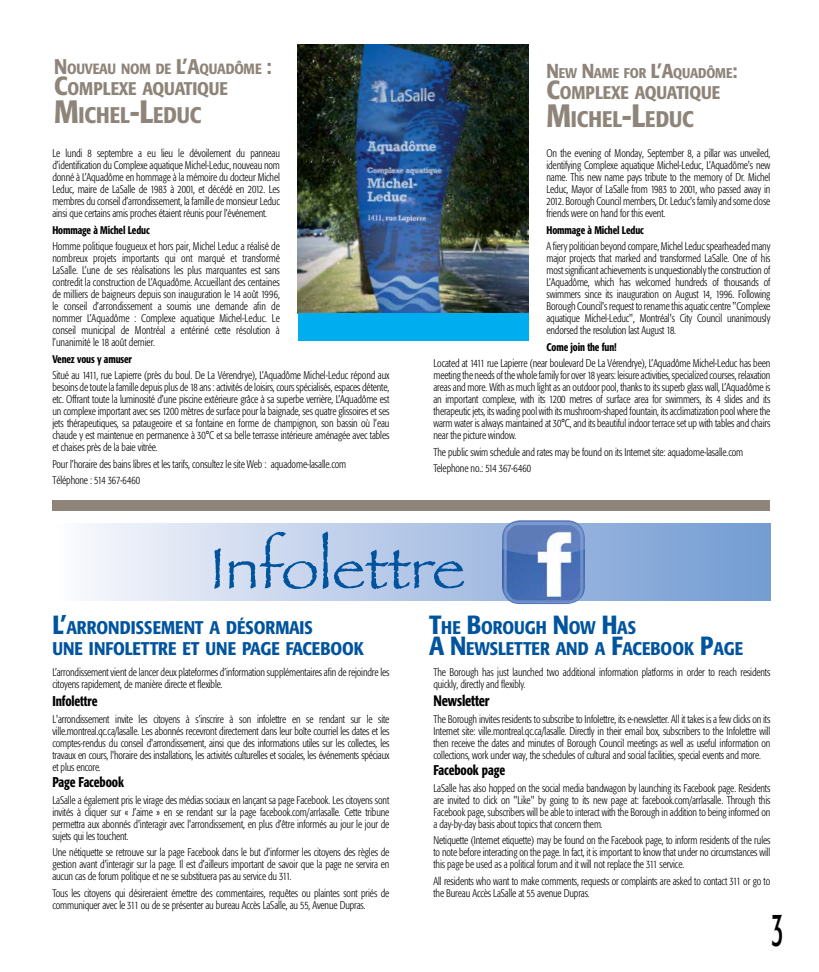
<style>
.page{position:relative;width:819px;height:972px;background:#fff}
.page>*{position:absolute;margin:0;border:0;box-sizing:border-box;transform-origin:0 0}
.t1{font:condensed 60px "Papyrus";color:#00549e;scale:1.5 1}
.t2{font:condensed 48px "Formata";color:#000;scale:.56 1}
.t3{font:500 condensed 22.4px "Formata";color:#8e847a}
.t4{font:500 condensed 18.2px/21px "Formata";letter-spacing:-.005em;color:#00549e}
.t5{font:500 condensed 18.2px "Formata";letter-spacing:-.005em;color:#8e847a}
.t6{font:500 condensed 15px "Formata";letter-spacing:-.01em;color:#000;scale:.9 1}
.t7{font:500 condensed 14.7px "Formata";letter-spacing:-.015em;color:#8e847a}
.t8{font:500 condensed 14px "Formata";letter-spacing:-.01em;color:#000;scale:.9 1}
.t9{font:500 condensed 14px "Formata";letter-spacing:-.01em;color:#8e847a}
.t10{font:300 condensed 11px/12px "Formata";letter-spacing:-.01em;color:#000;text-align:justify;scale:.9 1}
.t11{font:500 condensed 11px "Formata";letter-spacing:-.01em;color:#000;scale:.9 1}
.s1{font-size:21px}
.s2{font-size:26px}
.s3{font-size:32px}
.s4{font-size:20px}
</style>
<div class="page">
<svg style="left:90px;top:523px;width:680px;height:78px;background:#b4c7e6"></svg>
<img style="left:298px;top:44px;width:230px;height:270px">
<div style="left:52px;top:500px;width:718px;height:11px;background:#8e847a"></div>
<div style="left:298px;top:314px;width:230px;height:27px;background:#00aeef"></div>
<img style="left:502px;top:520px;width:83px;height:84px">
<h3 class="t7" style="left:54px;top:60px;width:219px"><span class="s1">N</span>OUVEAU NOM DE <span class="s1">L’A</span>QUADÔME <span class="s1">:</span></h3>
<h3 class="t5" style="left:54px;top:78px;width:175px"><span class="s2">C</span>OMPLEXE AQUATIQUE</h3>
<h3 class="t3" style="left:54px;top:102px;width:149px"><span class="s3">M</span>ICHEL<span class="s3">-L</span>EDUC</h3>
<p class="t10" style="left:52px;top:147px;width:254px">Le lundi 8 septembre a eu lieu le dévoilement du panneau d’identification du Complexe aquatique Michel-Leduc, nouveau nom donné à L’Aquadôme en hommage à la mémoire du docteur Michel Leduc, maire de LaSalle de 1983 à 2001, et décédé en 2012. Les membres du conseil d’arrondissement, la famille de monsieur Leduc ainsi que certains amis proches étaient réunis pour l’événement.</p>
<p class="t11" style="left:52px;top:223px;width:110px">Hommage à Michel Leduc</p>
<p class="t10" style="left:52px;top:240px;width:254px">Homme politique fougueux et hors pair, Michel Leduc a réalisé de nombreux projets importants qui ont marqué et transformé LaSalle. L’une de ses réalisations les plus marquantes est sans contredit la construction de L’Aquadôme. Accueillant des centaines de milliers de baigneurs depuis son inauguration le 14 août 1996, le conseil d’arrondissement a soumis une demande afin de nommer L’Aquadôme : Complexe aquatique Michel-Leduc. Le conseil municipal de Montréal a entériné cette résolution à l’unanimité le 18 août dernier.</p>
<p class="t11" style="left:52px;top:352px;width:90px">Venez vous y amuser</p>
<p class="t10" style="left:52px;top:369px;width:376px">Situé au 1411, rue Lapierre (près du boul. De La Vérendrye), L’Aquadôme Michel-Leduc répond aux besoins de toute la famille depuis plus de 18 ans : activités de loisirs, cours spécialisés, espaces détente, etc. Offrant toute la luminosité d’une piscine extérieure grâce à sa superbe verrière, L’Aquadôme est un complexe important avec ses 1200 mètres de surface pour la baignade, ses quatre glissoires et ses jets thérapeutiques, sa pataugeoire et sa fontaine en forme de champignon, son bassin où l’eau chaude y est maintenue en permanence à 30°C et sa belle terrasse intérieure aménagée avec tables et chaises près de la baie vitrée.</p>
<p class="t10" style="left:52px;top:456px;width:328px;line-height:16.5px">Pour l’horaire des bains libres et les tarifs, consultez le site Web : aquadome-lasalle.com<br>Téléphone : 514 367-6460</p>
<p class="t9" style="left:546px;top:65px;width:192px"><span class="s4">N</span>EW <span class="s4">N</span>AME FOR <span class="s4">L’A</span>QUADÔME<span class="s4">:</span></p>
<h3 class="t5" style="left:546px;top:82px;width:175px"><span class="s2">C</span>OMPLEXE AQUATIQUE</h3>
<h3 class="t3" style="left:546px;top:106px;width:149px"><span class="s3">M</span>ICHEL<span class="s3">-L</span>EDUC</h3>
<p class="t10" style="left:546px;top:147px;width:250px">On the evening of Monday, September 8, a pillar was unveiled, identifying Complexe aquatique Michel-Leduc, L’Aquadôme's new name. This new name pays tribute to the memory of Dr. Michel Leduc, Mayor of LaSalle from 1983 to 2001, who passed away in 2012. Borough Council members, Dr. Leduc's family and some close friends were on hand for this event.</p>
<p class="t11" style="left:546px;top:223px;width:110px">Hommage à Michel Leduc</p>
<p class="t10" style="left:546px;top:240px;width:250px">A fiery politician beyond compare, Michel Leduc spearheaded many major projects that marked and transformed LaSalle. One of his most significant achievements is unquestionably the construction of L’Aquadôme, which has welcomed hundreds of thousands of swimmers since its inauguration on August 14, 1996. Following Borough Council's request to rename this aquatic centre "Complexe aquatique Michel-Leduc", Montréal's City Council unanimously endorsed the resolution last August 18.</p>
<p class="t11" style="left:546px;top:340px;width:80px">Come join the fun!</p>
<p class="t10" style="left:433px;top:357px;width:376px">Located at 1411 rue Lapierre (near boulevard De La Vérendrye), L’Aquadôme Michel-Leduc has been meeting the needs of the whole family for over 18 years: leisure activities, specialized courses, relaxation areas and more. With as much light as an outdoor pool, thanks to its superb glass wall, L’Aquadôme is an important complexe, with its 1200 metres of surface area for swimmers, its 4 slides and its therapeutic jets, its wading pool with its mushroom-shaped fountain, its acclimatization pool where the warm water is always maintained at 30°C, and its beautiful indoor terrace set up with tables and chairs near the picture window.</p>
<p class="t10" style="left:433px;top:444px;width:346px;line-height:16.5px">The public swim schedule and rates may be found on its Internet site: aquadome-lasalle.com<br>Telephone no.: 514 367-6460</p>
<h1 class="t1" style="left:210px;top:532px;width:172px">Infolettre</h1>
<h3 class="t4" style="left:52px;top:617px;width:313px"><span class="s2">L’</span>ARRONDISSEMENT A DÉSORMAIS<br>UNE INFOLETTRE ET UNE PAGE FACEBOOK</h3>
<p class="t10" style="left:52px;top:666px;width:376px">L’arrondissement vient de lancer deux plateformes d’information supplémentaires afin de rejoindre les citoyens rapidement, de manière directe et flexible.</p>
<p class="t8" style="left:52px;top:693px;width:52px">Infolettre</p>
<p class="t10" style="left:52px;top:713px;width:376px">L'arrondissement invite les citoyens à s’inscrire à son infolettre en se rendant sur le site ville.montreal.qc.ca/lasalle. Les abonnés recevront directement dans leur boîte courriel les dates et les comptes-rendus du conseil d'arrondissement, ainsi que des informations utiles sur les collectes, les travaux en cours, l'horaire des installations, les activités culturelles et sociales, les événements spéciaux et plus encore.</p>
<p class="t8" style="left:52px;top:774px;width:81px">Page Facebook</p>
<p class="t10" style="left:52px;top:794px;width:376px">LaSalle a également pris le virage des médias sociaux en lançant sa page Facebook. Les citoyens sont invités à cliquer sur « J’aime » en se rendant sur la page facebook.com/arrlasalle. Cette tribune permettra aux abonnés d'interagir avec l'arrondissement, en plus d’être informés au jour le jour de sujets qui les touchent.</p>
<p class="t10" style="left:52px;top:846px;width:376px">Une nétiquette se retrouve sur la page Facebook dans le but d'informer les citoyens des règles de gestion avant d'interagir sur la page. Il est d'ailleurs important de savoir que la page ne servira en aucun cas de forum politique et ne se substituera pas au service du 311.</p>
<p class="t10" style="left:52px;top:887px;width:376px">Tous les citoyens qui désireraient émettre des commentaires, requêtes ou plaintes sont priés de communiquer avec le 311 ou de se présenter au bureau Accès LaSalle, au 55, Avenue Dupras.</p>
<h3 class="t4" style="left:429px;top:617px;width:316px"><span class="s2">T</span>HE <span class="s2">B</span>OROUGH <span class="s2">N</span>OW <span class="s2">H</span>AS<br><span class="s2">A N</span>EWSLETTER AND A <span class="s2">F</span>ACEBOOK <span class="s2">P</span>AGE</h3>
<p class="t10" style="left:433px;top:666px;width:376px">The Borough has just launched two additional information platforms in order to reach residents quickly, directly and flexibly.</p>
<h3 class="t6" style="left:433px;top:692px;width:64px">Newsletter</h3>
<p class="t10" style="left:433px;top:713px;width:376px">The Borough invites residents to subscribe to Infolettre, its e-newsletter. All it takes is a few clicks on its Internet site: ville.montreal.qc.ca/lasalle. Directly in their email box, subscribers to the Infolettre will then receive the dates and minutes of Borough Council meetings as well as useful information on collections, work under way, the schedules of cultural and social facilities, special events and more.</p>
<p class="t8" style="left:433px;top:762px;width:81px">Facebook page</p>
<p class="t10" style="left:433px;top:782px;width:376px">LaSalle has also hopped on the social media bandwagon by launching its Facebook page. Residents are invited to click on "Like" by going to its new page at: facebook.com/arrlasalle. Through this Facebook page, subscribers will be able to interact with the Borough in addition to being informed on a day-by-day basis about topics that concern them.</p>
<p class="t10" style="left:433px;top:834px;width:376px">Netiquette (Internet etiquette) may be found on the Facebook page, to inform residents of the rules to note before interacting on the page. In fact, it is important to know that under no circumstances will this page be used as a political forum and it will not replace the 311 service.</p>
<p class="t10" style="left:433px;top:875px;width:376px">All residents who want to make comments, requests or complaints are asked to contact 311 or go to the Bureau Accès LaSalle at 55 avenue Dupras.</p>
<h2 class="t2" style="left:771px;top:901px;width:23px">3</h2>
</div>
